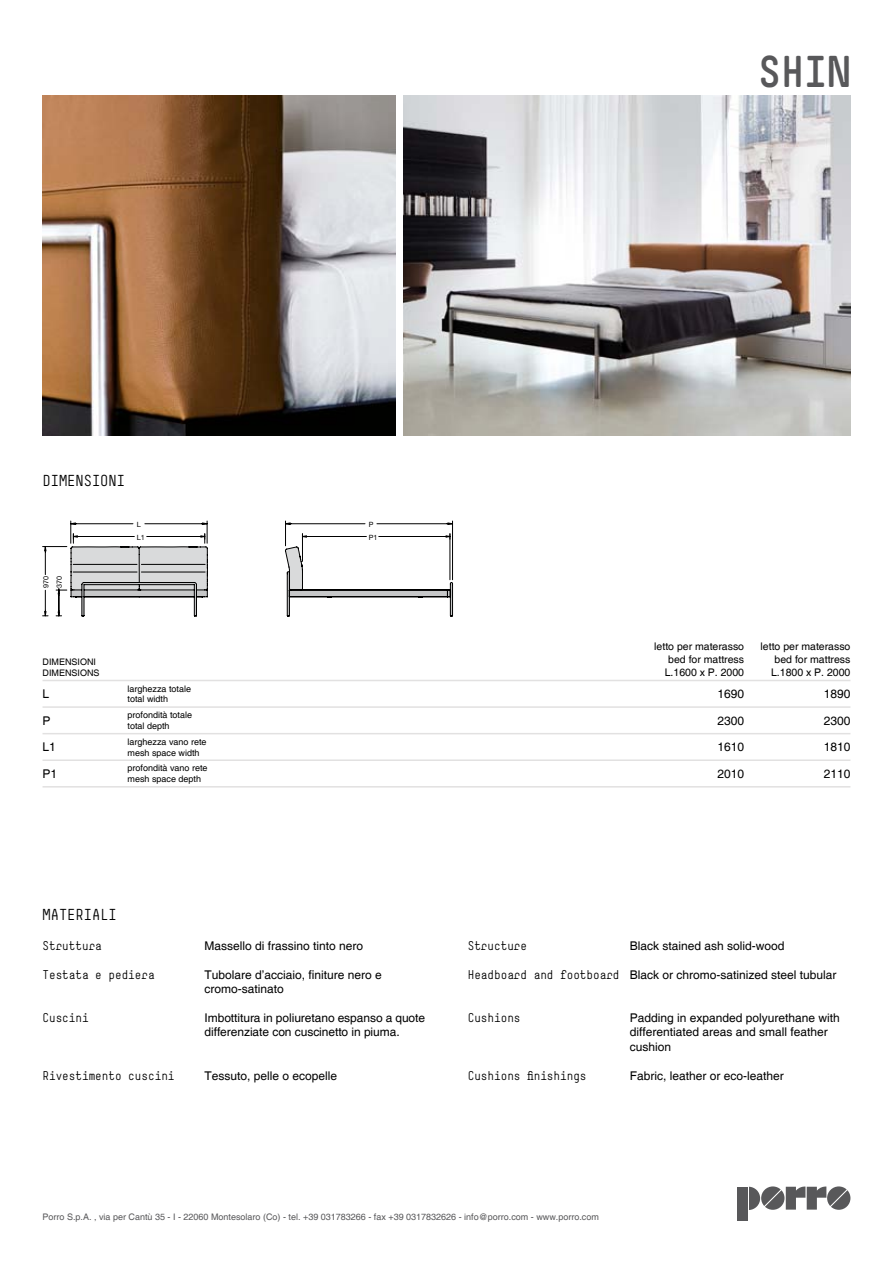
<style>
.page{position:relative;width:893px;height:1263px;background:#fff}
.page>*{position:absolute;margin:0;border:0;box-sizing:border-box;transform-origin:0 0}
.t1{font:700 42px "Simple";color:#58585a}
.t2{font:15px "Simple";color:#000}
.t3{font:12px/14.4px "Helvetica";color:#000}
.t4{font:12px "Simple";color:#000}
.t5{font:10.5px/12.6px "Helvetica";color:#000;text-align:right}
.t6{font:9px/10.8px "Helvetica";color:#000}
.t7{font:9px "Helvetica";color:#58585a}
.t8{font:7.2px/13.5px "Helvetica Neue";color:#000}
.s1{font-family:"Simple"}
</style>
<div class="page">
<img style="left:404px;top:96px;width:446px;height:340px">
<div style="left:738px;top:1186px;width:10px;height:34px;background:#58585a"></div>
<svg style="left:749px;top:1186px;width:101px;height:24px"></svg>
<img style="left:43px;top:96px;width:352px;height:340px">
<svg style="left:285px;top:521px;width:168px;height:95px"></svg>
<svg style="left:43px;top:521px;width:165px;height:96px"></svg>
<hr style="left:43px;top:786px;width:807px;height:1px;background:#e2e1e1">
<hr style="left:43px;top:759px;width:807px;height:2px;background:#e2e1e1">
<hr style="left:43px;top:706px;width:807px;height:2px;background:#e2e1e1">
<hr style="left:43px;top:733px;width:807px;height:1px;background:#e2e1e1">
<hr style="left:43px;top:680px;width:807px;height:1px;background:#e2e1e1">
<p class="t2" style="left:43px;top:472px;width:84px">DIMENSIONI</p>
<p class="t8" style="left:137px;top:517px;width:6px">L</p>
<p class="t8" style="left:137px;top:530px;width:10px">L1</p>
<p class="t8" style="left:39px;top:588px;width:14px;rotate:-90deg">970<br>370</p>
<p class="t6" style="left:43px;top:657px;width:59px">DIMENSIONI<br>DIMENSIONS</p>
<p class="t8" style="left:369px;top:517px;width:6px">P</p>
<p class="t8" style="left:369px;top:530px;width:10px">P1</p>
<h1 class="t1" style="left:758px;top:46px;width:94px">SHIN</h1>
<p class="t5" style="left:654px;top:641px;width:91px">letto per materasso bed for mattress<br>L.1600 x P. 2000</p>
<p class="t5" style="left:761px;top:641px;width:91px">letto per materasso bed for mattress<br>L.1800 x P. 2000</p>
<p class="t3" style="left:43px;top:687px;width:8px">L</p>
<p class="t6" style="left:128px;top:683px;width:65px">larghezza totale total width</p>
<p class="t3" style="left:717px;top:687px;width:28px">1690</p>
<p class="t3" style="left:824px;top:687px;width:28px">1890</p>
<p class="t3" style="left:43px;top:714px;width:10px">P</p>
<p class="t6" style="left:128px;top:710px;width:66px">profondità totale total depth</p>
<p class="t3" style="left:717px;top:714px;width:28px">2300</p>
<p class="t3" style="left:824px;top:714px;width:28px">2300</p>
<p class="t3" style="left:43px;top:740px;width:15px">L1</p>
<p class="t6" style="left:128px;top:736px;width:81px">larghezza vano rete mesh space width</p>
<p class="t3" style="left:717px;top:740px;width:28px">1610</p>
<p class="t3" style="left:824px;top:740px;width:28px">1810</p>
<p class="t3" style="left:43px;top:767px;width:16px">P1</p>
<p class="t6" style="left:128px;top:763px;width:82px">profondità vano rete mesh space depth</p>
<p class="t3" style="left:717px;top:767px;width:28px">2010</p>
<p class="t3" style="left:824px;top:767px;width:28px">2110</p>
<p class="t2" style="left:43px;top:906px;width:76px">MATERIALI</p>
<p class="t4" style="left:43px;top:938px;width:61px">Struttura</p>
<p class="t3" style="left:205px;top:939px;width:160px">Massello di frassino tinto nero</p>
<p class="t4" style="left:43px;top:967px;width:114px">Testata e pediera</p>
<p class="t3" style="left:205px;top:968px;width:179px">Tubolare d’acciaio, finiture nero e cromo-satinato</p>
<p class="t4" style="left:43px;top:1010px;width:48px">Cuscini</p>
<p class="t3" style="left:205px;top:1011px;width:222px">Imbottitura in poliuretano espanso a quote differenziate con cuscinetto in piuma.</p>
<p class="t4" style="left:43px;top:1068px;width:134px">Rivestimento cuscini</p>
<p class="t3" style="left:205px;top:1069px;width:134px">Tessuto, pelle o ecopelle</p>
<p class="t4" style="left:468px;top:938px;width:61px">Structure</p>
<p class="t3" style="left:630px;top:939px;width:156px">Black stained ash solid-wood</p>
<p class="t3" style="left:468px;top:968px;width:370px"><span class="s1">Headboard and footboard</span> Black or chromo-satinized steel tubular</p>
<p class="t4" style="left:468px;top:1010px;width:54px">Cushions</p>
<p class="t3" style="left:630px;top:1011px;width:212px">Padding in expanded polyurethane with differentiated areas and small feather cushion</p>
<p class="t4" style="left:468px;top:1068px;width:120px">Cushions finishings</p>
<p class="t3" style="left:630px;top:1069px;width:156px">Fabric, leather or eco-leather</p>
<p class="t7" style="left:43px;top:1211px;width:558px">Porro S.p.A. , via per Cantù 35 - I - 22060 Montesolaro (Co) - tel. +39 031783266 - fax +39 0317832626 - info@porro.com - www.porro.com</p>
</div>
